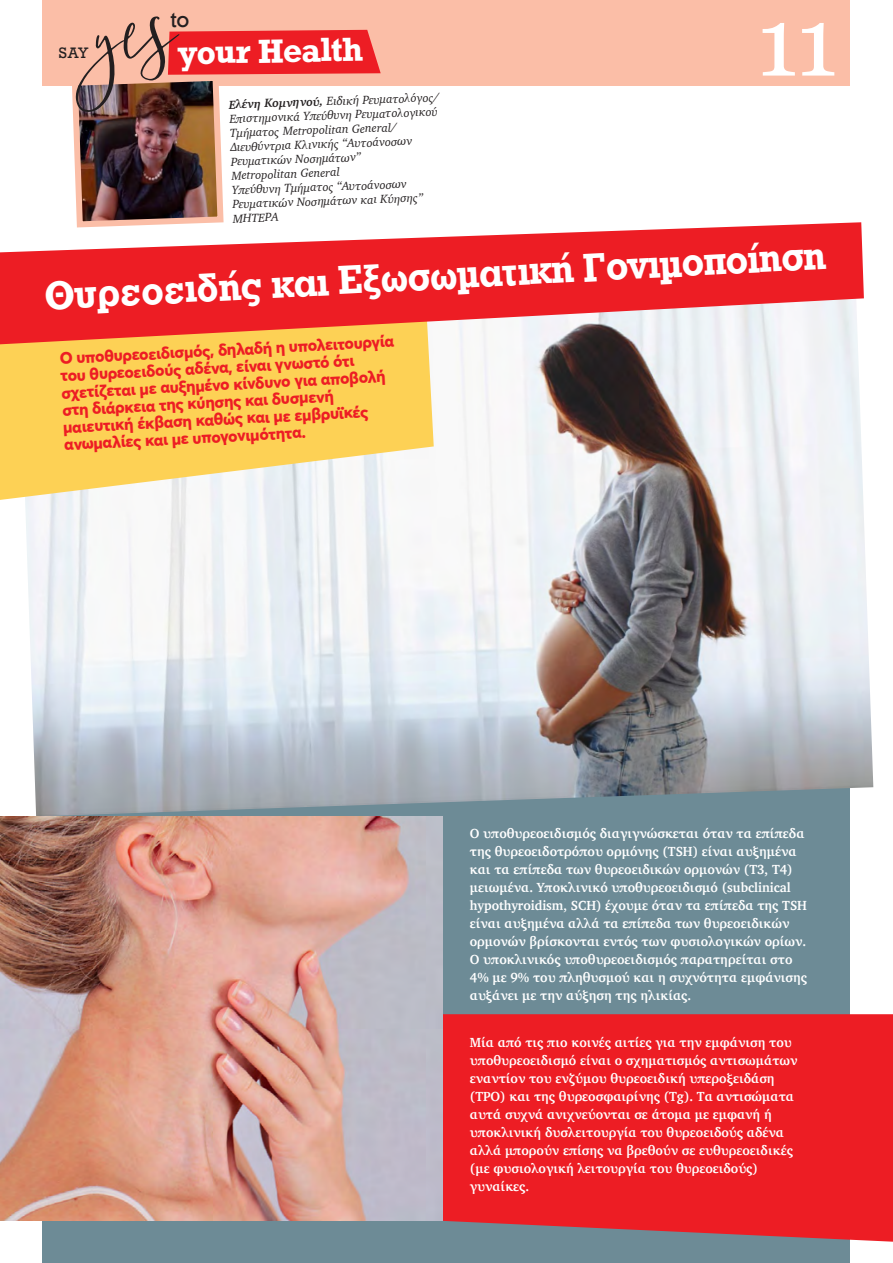
<style>
.page{position:relative;width:893px;height:1263px;background:#fff}
.page>*{position:absolute;margin:0;border:0;box-sizing:border-box;transform-origin:0 0}
.t1{font:97.5px "Georgia";color:#fff}
.t2{font:42px "UB Rockwell Bold";color:#fff;scale:.95 1}
.t3{font:700 31.5px "Rockwell";color:#fff}
.t4{font:21px "Rockwell";color:#231f20}
.t5{font:800 16.5px/17.2px "Averta";color:#ed1d24}
.t6{font:14.25px "Rockwell";color:#231f20}
.t7{font:700 13.5px/18px "Charter";color:#fff;scale:.95 1}
.t8{font:italic 12px/14.2px "Charter";color:#231f20}
.s1{font-weight:700}
</style>
<div class="page">
<div style="left:43px;top:0;width:807px;height:85px;background:#fbbea7"></div>
<img style="left:69px;top:16px;width:312px;height:206px">
<div style="left:43px;top:433px;width:807px;height:830px;background:#6d8b96"></div>
<img style="left:25px;top:344px;width:848px;height:472px">
<svg style="left:0;top:344px;width:434px;height:156px;background:#fbd771"></svg>
<svg style="left:0;top:222px;width:864px;height:122px;fill:#ed1d24"></svg>
<svg style="left:43px;top:1014px;width:850px;height:228px;background:#dd2b32"></svg>
<img style="left:0;top:816px;width:442px;height:404px">
<h3 class="t4" style="left:170px;top:6px;width:21px">to</h3>
<p class="t6" style="left:59px;top:44px;width:32px">SAY</p>
<h3 class="t3" style="left:177px;top:32px;width:188px;rotate:-1deg">your Health</h3>
<h1 class="t1" style="left:756px;top:-29px;width:83px">11</h1>
<p class="t8" style="left:229px;top:97px;width:212px;rotate:-2deg"><span class="s1">Ελένη Κομνηνού,</span> Ειδική Ρευματολόγος/<br>Επιστημονικά Υπεύθυνη Ρευματολογικού<br>Τμήματος Metropolitan General/<br>Διευθύντρια Κλινικής “Αυτοάνοσων<br>Ρευματικών Νοσημάτωνˮ<br>Metropolitan General<br>Υπεύθυνη Τμήματος “Αυτοάνοσων<br>Ρευματικών Νοσημάτων και Κύησηςˮ<br>ΜΗΤΕΡΑ</p>
<h2 class="t2" style="left:44px;top:272px;width:825px;rotate:-3deg">Θυρεοειδής και Eξωσωματική Γονιμοποίηση</h2>
<p class="t5" style="left:59px;top:349px;width:336px;rotate:-3deg">Ο υποθυρεοειδισμός, δηλαδή η υπολειτουργία του θυρεοειδούς αδένα, είναι γνωστό ότι σχετίζεται με αυξημένο κίνδυνο για αποβολή στη διάρκεια της κύησης και δυσμενή μαιευτική έκβαση καθώς και με εμβρυϊκές ανωμαλίες και με υπογονιμότητα.</p>
<p class="t7" style="left:470px;top:824px;width:357px">Ο υποθυρεοειδισμός διαγιγνώσκεται όταν τα επίπεδα της θυρεοειδοτρόπου ορμόνης (TSH) είναι αυξημένα και τα επίπεδα των θυρεοειδικών ορμονών (T3, T4) μειωμένα. Υποκλινικό υποθυρεοειδισμό (subclinical hypothyroidism, SCH) έχουμε όταν τα επίπεδα της TSH είναι αυξημένα αλλά τα επίπεδα των θυρεοειδικών ορμονών βρίσκονται εντός των φυσιολογικών ορίων.<br>Ο υποκλινικός υποθυρεοειδισμός παρατηρείται στο 4% με 9% του πληθυσμού και η συχνότητα εμφάνισης αυξάνει με την αύξηση της ηλικίας.</p>
<p class="t7" style="left:470px;top:1033px;width:346px">Μία από τις πιο κοινές αιτίες για την εμφάνιση του υποθυρεοειδισμό είναι ο σχηματισμός αντισωμάτων εναντίον του ενζύμου θυρεοειδική υπεροξειδάση (ΤΡΟ) και της θυρεοσφαιρίνης (Tg). Τα αντισώματα αυτά συχνά ανιχνεύονται σε άτομα με εμφανή ή υποκλινική δυσλειτουργία του θυρεοειδούς αδένα αλλά μπορούν επίσης να βρεθούν σε ευθυρεοειδικές (με φυσιολογική λειτουργία του θυρεοειδούς) γυναίκες.</p>
</div>
